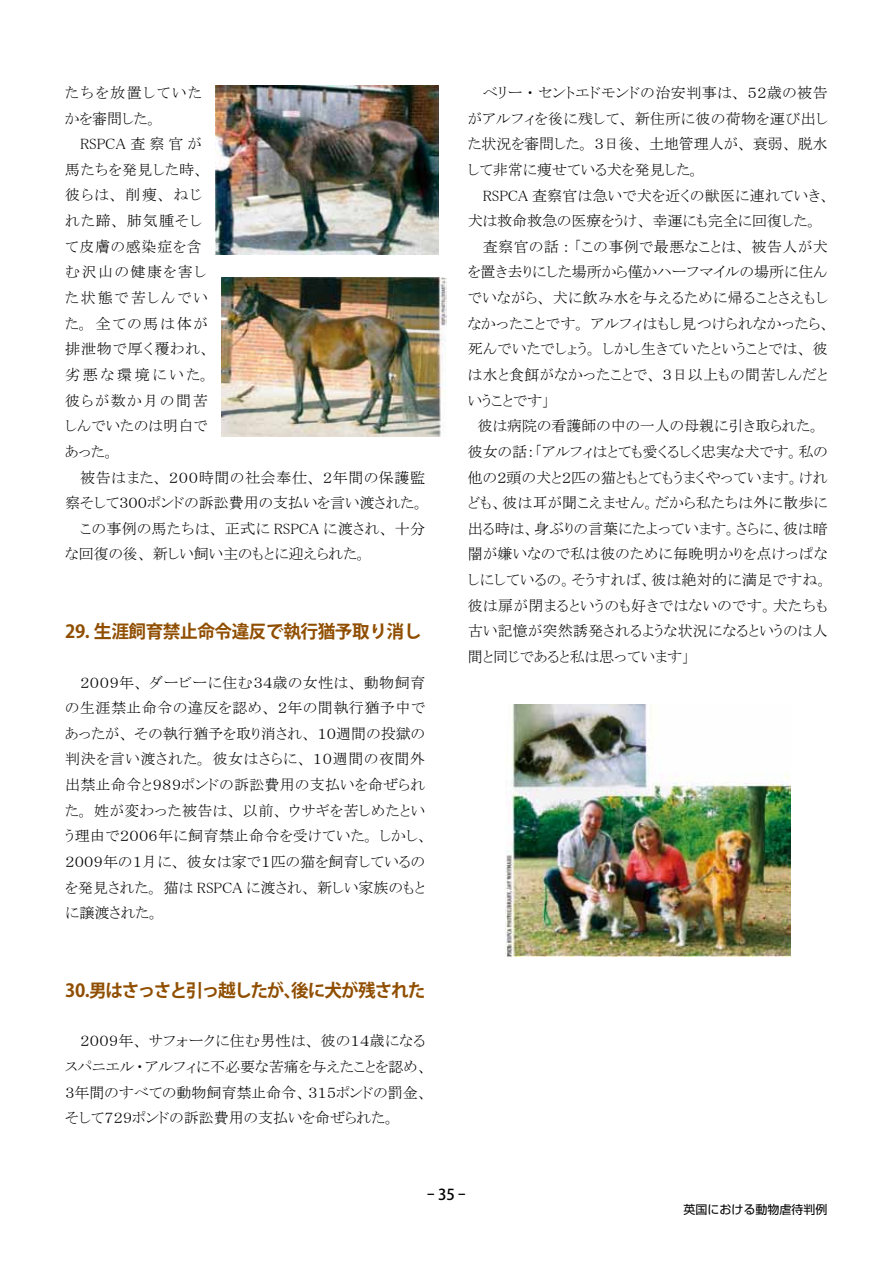
<style>
.page{position:relative;width:893px;height:1263px;background:#fff}
.page>*{position:absolute;margin:0;border:0;box-sizing:border-box;transform-origin:0 0}
.t1{font:700 18px "Koz Go Pro";letter-spacing:-.07em;color:#904e00}
.t2{font:700 18px "Koz Go Pro";letter-spacing:-.025em;color:#904e00}
.t3{font:15px/25.7px "MS P Mincho";letter-spacing:.015em;color:#000}
.t4{font:15px/25.7px "MS P Mincho";letter-spacing:.075em;color:#000}
.t5{font:15px "MS P Mincho";letter-spacing:.045em;color:#000}
.t6{font:15px/25.7px "MS P Mincho";letter-spacing:.11em;color:#000}
.t7{font:500 15px "Koz Go Pro";color:#000}
.t8{font:12px "Shin Go Pro";color:#000}
</style>
<div class="page">
<img style="left:505px;top:704px;width:285px;height:253px">
<img style="left:215px;top:85px;width:224px;height:170px">
<img style="left:221px;top:278px;width:225px;height:159px">
<p class="t6" style="left:65px;top:80px;width:138px">たちを放置していたかを審問した。</p>
<p class="t4" style="left:65px;top:131px;width:146px;text-indent:15px">RSPCA 査察官が馬たちを発見した時、彼らは、削痩、ねじれた蹄、肺気腫そして皮膚の感染症を含む沢山の健康を害した状態で苦しんでいた。全ての馬は体が排泄物で厚く覆われ、劣悪な環境にいた。彼らが数か月の間苦しんでいたのは明白であった。</p>
<p class="t5" style="left:80px;top:470px;width:347px">被告はまた、２００時間の社会奉仕、２年間の保護監</p>
<p class="t3" style="left:65px;top:490px;width:360px">察そして３００ポンドの訴訟費用の支払いを言い渡された。</p>
<p class="t3" style="left:80px;top:515px;width:346px">この事例の馬たちは、正式に RSPCA に渡され、十分</p>
<p class="t3" style="left:65px;top:541px;width:303px">な回復の後、新しい飼い主のもとに迎えられた。</p>
<p class="t2" style="left:65px;top:619px;width:358px">29. 生涯飼育禁止命令違反で執行猶予取り消し</p>
<p class="t3" style="left:65px;top:669px;width:364px;text-indent:15px">２００９年、ダービーに住む３４歳の女性は、動物飼育の生涯禁止命令の違反を認め、２年の間執行猶予中であったが、その執行猶予を取り消され、１０週間の投獄の判決を言い渡された。彼女はさらに、１０週間の夜間外出禁止命令と９８９ポンドの訴訟費用の支払いを命ぜられた。姓が変わった被告は、以前、ウサギを苦しめたという理由で２００６年に飼育禁止命令を受けていた。しかし、<br>２００９年の１月に、彼女は家で１匹の猫を飼育しているのを発見された。猫は RSPCA に渡され、新しい家族のもとに譲渡された。</p>
<p class="t1" style="left:65px;top:978px;width:362px">30.男はさっさと引っ越したが、後に犬が残された</p>
<p class="t3" style="left:65px;top:1028px;width:364px;text-indent:15px">２００９年、サフォークに住む男性は、彼の１４歳になるスパニエル・アルフィに不必要な苦痛を与えたことを認め、<br>３年間のすべての動物飼育禁止命令、３１５ポンドの罰金、そして７２９ポンドの訴訟費用の支払いを命ぜられた。</p>
<p class="t3" style="left:468px;top:80px;width:362px;text-align:justify;text-indent:15px">ベリー・セントエドモンドの治安判事は、５２歳の被告がアルフィを後に残して、新住所に彼の荷物を運び出した状況を審問した。３日後、土地管理人が、衰弱、脱水して非常に痩せている犬を発見した。</p>
<p class="t3" style="left:483px;top:182px;width:349px">RSPCA 査察官は急いで犬を近くの獣医に連れていき、</p>
<p class="t3" style="left:468px;top:208px;width:351px">犬は救命救急の医療をうけ、幸運にも完全に回復した。</p>
<p class="t3" style="left:483px;top:234px;width:346px">査察官の話：「この事例で最悪なことは、被告人が犬</p>
<p class="t3" style="left:468px;top:259px;width:361px">を置き去りにした場所から僅かハーフマイルの場所に住ん</p>
<p class="t3" style="left:468px;top:285px;width:361px">でいながら、犬に飲み水を与えるために帰ることさえもし</p>
<p class="t3" style="left:468px;top:310px;width:364px">なかったことです。アルフィはもし見つけられなかったら、</p>
<p class="t3" style="left:468px;top:336px;width:361px">死んでいたでしょう。しかし生きていたということでは、彼</p>
<p class="t3" style="left:468px;top:362px;width:362px">は水と食餌がなかったことで、３日以上もの間苦しんだと</p>
<p class="t3" style="left:468px;top:387px;width:84px">いうことです」</p>
<p class="t3" style="left:468px;top:413px;width:354px">　彼は病院の看護師の中の一人の母親に引き取られた。</p>
<p class="t3" style="left:468px;top:439px;width:362px">彼女の話：「アルフィはとても愛くるしく忠実な犬です。私の</p>
<p class="t3" style="left:468px;top:464px;width:361px">他の２頭の犬と２匹の猫ともとてもうまくやっています。けれ</p>
<p class="t3" style="left:468px;top:490px;width:362px">ども、彼は耳が聞こえません。だから私たちは外に散歩に</p>
<p class="t3" style="left:468px;top:516px;width:362px">出る時は、身ぶりの言葉にたよっています。さらに、彼は暗</p>
<p class="t3" style="left:468px;top:541px;width:361px">闇が嫌いなので私は彼のために毎晩明かりを点けっぱな</p>
<p class="t3" style="left:468px;top:567px;width:361px">しにしているの。そうすれば、彼は絶対的に満足ですね。</p>
<p class="t3" style="left:468px;top:592px;width:361px">彼は扉が閉まるというのも好きではないのです。犬たちも</p>
<p class="t3" style="left:468px;top:618px;width:361px">古い記憶が突然誘発されるような状況になるというのは人</p>
<p class="t3" style="left:468px;top:644px;width:224px">間と同じであると私は思っています」</p>
<p class="t7" style="left:427px;top:1184px;width:40px">- 35 -</p>
<p class="t8" style="left:684px;top:1200px;width:145px">英国における動物虐待判例</p>
</div>
